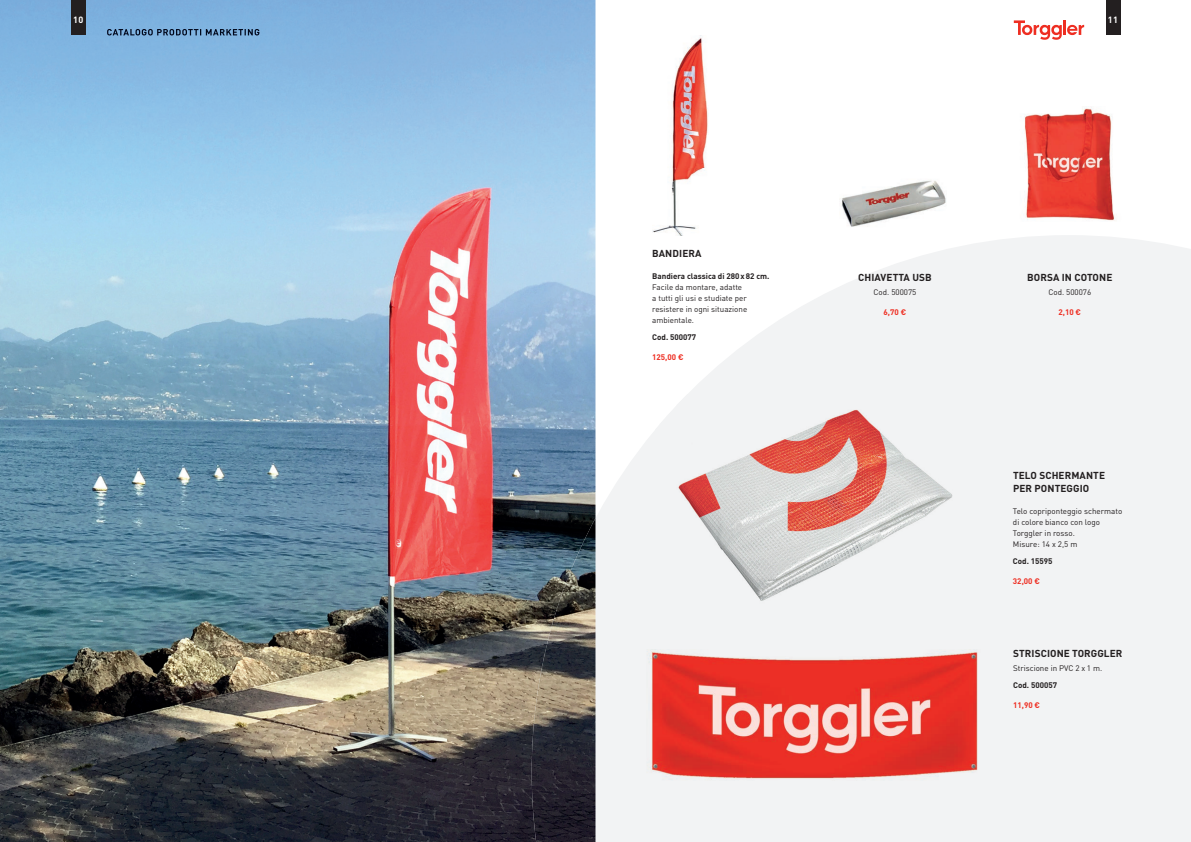
<style>
.page{position:relative;width:1191px;height:842px;background:#fff}
.page>*{position:absolute;margin:0;border:0;box-sizing:border-box;transform-origin:0 0}
.t1{font:700 10px/13px "DIN Pro";letter-spacing:.01em;color:#231f20}
.t2{font:700 9px "DIN Pro";color:#fff}
.t3{font:8px/11px "DIN Pro";color:#231f20}
.t4{font:700 8px "DIN Pro";color:#231f20}
.t5{font:700 8px "DIN Pro";color:#ee2e22}
</style>
<div class="page">
<svg style="left:595px;top:235px;width:596px;height:607px;fill:#f2f3f4"></svg>
<img style="left:1024px;top:108px;width:91px;height:113px">
<img style="left:841px;top:180px;width:105px;height:47px">
<img style="left:652px;top:35px;width:56px;height:200px">
<img style="left:0;top:0;width:420px;height:842px">
<img style="left:420px;top:0;width:175px;height:632px">
<img style="left:420px;top:632px;width:111px;height:210px">
<img style="left:107px;top:29px;width:152px;height:6px">
<img style="left:531px;top:518px;width:64px;height:324px">
<img style="left:655px;top:394px;width:321px;height:224px">
<img style="left:639px;top:650px;width:353px;height:143px">
<svg style="left:1013px;top:20px;width:71px;height:20px"></svg>
<div style="left:71px;top:0;width:14px;height:35px;background:#231f20"></div>
<div style="left:1106px;top:0;width:14px;height:35px;background:#231f20"></div>
<p class="t2" style="left:73px;top:12px;width:12px">10</p>
<p class="t2" style="left:1107px;top:12px;width:12px">11</p>
<p class="t1" style="left:652px;top:246px;width:51px">BANDIERA</p>
<p class="t4" style="left:652px;top:269px;width:119px">Bandiera classica di 280 x 82 cm.</p>
<p class="t3" style="left:652px;top:281px;width:97px">Facile da montare, adatte a tutti gli usi e studiate per resistere in ogni situazione ambientale.</p>
<p class="t4" style="left:652px;top:330px;width:45px">Cod. 500077</p>
<p class="t5" style="left:652px;top:350px;width:33px">125,00 €</p>
<p class="t1" style="left:858px;top:270px;width:75px">CHIAVETTA USB</p>
<p class="t3" style="left:873px;top:286px;width:44px">Cod. 500075</p>
<p class="t5" style="left:883px;top:306px;width:24px">6,70 €</p>
<p class="t1" style="left:1027px;top:270px;width:87px">BORSA IN COTONE</p>
<p class="t3" style="left:1048px;top:286px;width:44px">Cod. 500076</p>
<p class="t5" style="left:1058px;top:306px;width:24px">2,10 €</p>
<p class="t1" style="left:1013px;top:468px;width:94px">TELO SCHERMANTE<br>PER PONTEGGIO</p>
<p class="t3" style="left:1013px;top:505px;width:111px">Telo copriponteggio schermato di colore bianco con logo<br>Torggler in rosso.<br>Misure: 14 x 2,5 m</p>
<p class="t4" style="left:1013px;top:554px;width:41px">Cod. 15595</p>
<p class="t5" style="left:1013px;top:574px;width:28px">32,00 €</p>
<p class="t1" style="left:1013px;top:646px;width:111px">STRISCIONE TORGGLER</p>
<p class="t3" style="left:1013px;top:662px;width:91px">Striscione in PVC 2 x 1 m.</p>
<p class="t4" style="left:1013px;top:678px;width:45px">Cod. 500057</p>
<p class="t5" style="left:1013px;top:698px;width:28px">11,90 €</p>
</div>
